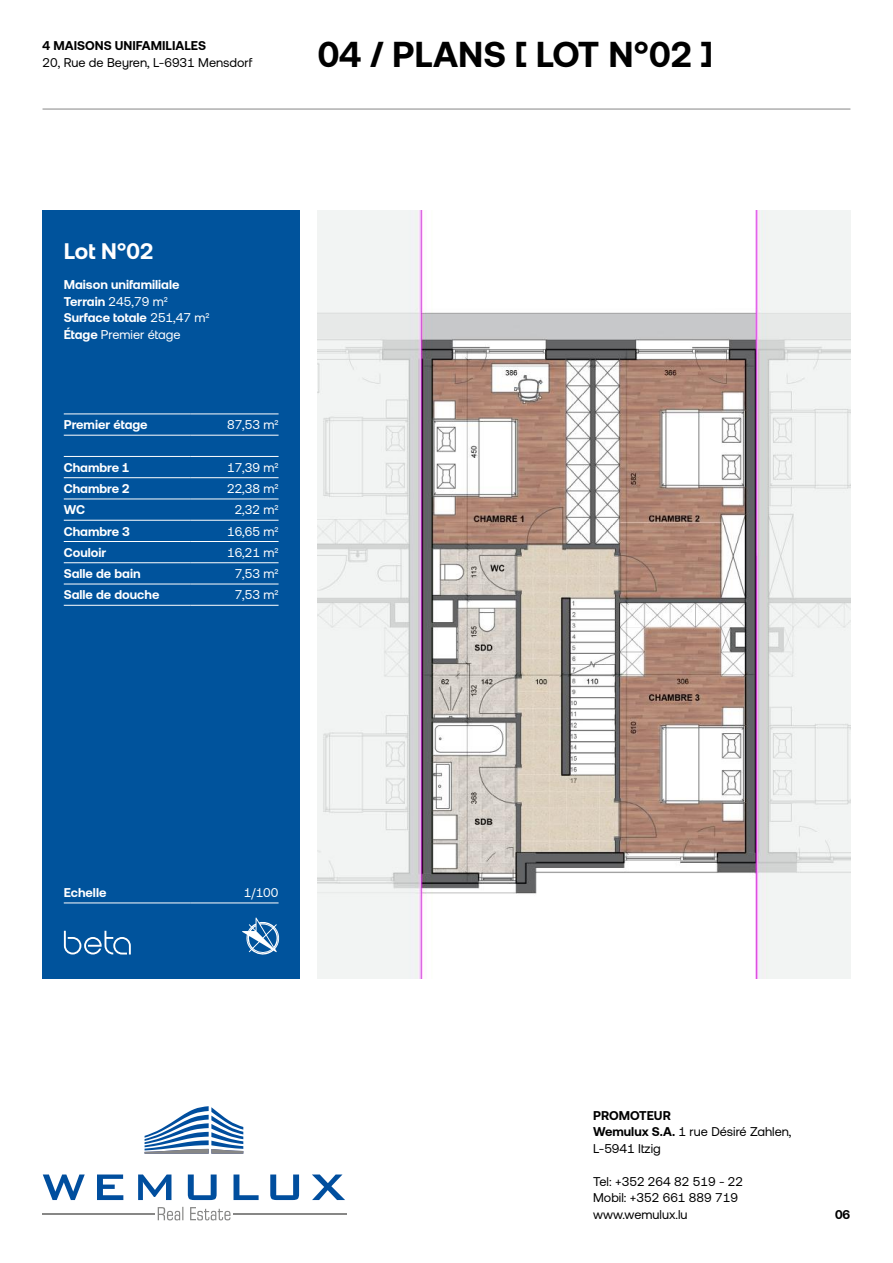
<style>
.page{position:relative;width:893px;height:1263px;background:#fff}
.page>*{position:absolute;margin:0;border:0;box-sizing:border-box;transform-origin:0 0}
.t1{font:700 36px "Aeonik";color:#000}
.t2{font:700 22.5px "Aeonik";color:#fff}
.t3{font:700 12.75px/16.5px "Aeonik";color:#fff}
.t4{font:12.75px/16.5px "Aeonik";color:#000}
.t5{font:12.75px "Aeonik";color:#fff}
.t6{font:700 12.75px "Aeonik";color:#000}
.s1{font-weight:400}
.s2{font-weight:700}
</style>
<div class="page">
<svg style="left:158px;top:1207px;width:72px;height:13px"></svg>
<svg style="left:43px;top:1174px;width:302px;height:26px"></svg>
<svg style="left:145px;top:1106px;width:98px;height:48px"></svg>
<hr style="left:43px;top:1214px;width:112px;height:1px;background:#878786">
<hr style="left:233px;top:1214px;width:113px;height:1px;background:#878786">
<div style="left:43px;top:211px;width:257px;height:768px;background:#00539c"></div>
<hr style="left:64px;top:413px;width:127px;height:1px;background:#fff">
<hr style="left:191px;top:413px;width:88px;height:1px;background:#fff">
<hr style="left:64px;top:435px;width:127px;height:1px;background:#fff">
<hr style="left:191px;top:435px;width:88px;height:1px;background:#fff">
<hr style="left:64px;top:456px;width:127px;height:1px;background:#fff">
<hr style="left:191px;top:456px;width:88px;height:1px;background:#fff">
<hr style="left:64px;top:477px;width:127px;height:1px;background:#fff">
<hr style="left:191px;top:477px;width:88px;height:1px;background:#fff">
<hr style="left:64px;top:499px;width:127px;height:1px;background:#fff">
<hr style="left:191px;top:499px;width:88px;height:1px;background:#fff">
<hr style="left:64px;top:520px;width:127px;height:1px;background:#fff">
<hr style="left:191px;top:520px;width:88px;height:1px;background:#fff">
<hr style="left:64px;top:541px;width:127px;height:1px;background:#fff">
<hr style="left:191px;top:541px;width:88px;height:1px;background:#fff">
<hr style="left:64px;top:562px;width:127px;height:1px;background:#fff">
<hr style="left:191px;top:562px;width:88px;height:1px;background:#fff">
<hr style="left:64px;top:584px;width:127px;height:1px;background:#fff">
<hr style="left:191px;top:584px;width:88px;height:1px;background:#fff">
<hr style="left:64px;top:605px;width:127px;height:1px;background:#fff">
<hr style="left:191px;top:605px;width:88px;height:1px;background:#fff">
<svg style="left:64px;top:931px;width:67px;height:23px"></svg>
<svg style="left:242px;top:917px;width:38px;height:38px"></svg>
<hr style="left:64px;top:902px;width:127px;height:1px;background:#fff">
<hr style="left:191px;top:902px;width:88px;height:1px;background:#fff">
<hr style="left:43px;top:109px;width:807px;height:1px;background:#878787">
<img style="left:318px;top:211px;width:532px;height:768px">
<p class="t6" style="left:43px;top:38px;width:165px">4 MAISONS UNIFAMILIALES</p>
<p class="t4" style="left:43px;top:54px;width:211px">20, Rue de Beyren, L-6931 Mensdorf</p>
<h1 class="t1" style="left:318px;top:33px;width:397px">04 / PLANS [ LOT N°02 ]</h1>
<h2 class="t2" style="left:64px;top:238px;width:91px">Lot N°02</h2>
<p class="t3" style="left:64px;top:276px;width:147px">Maison unifamiliale<br>Terrain <span class="s1">245,79 m2<br></span>Surface totale <span class="s1">251,47 m2<br></span>Étage <span class="s1">Premier étage</span></p>
<p class="t3" style="left:64px;top:416px;width:85px">Premier étage</p>
<p class="t5" style="left:227px;top:418px;width:53px">87,53 m2</p>
<p class="t3" style="left:64px;top:459px;width:67px">Chambre 1</p>
<p class="t5" style="left:227px;top:460px;width:53px">17,39 m2</p>
<p class="t3" style="left:64px;top:480px;width:67px">Chambre 2</p>
<p class="t5" style="left:227px;top:482px;width:53px">22,38 m2</p>
<p class="t3" style="left:64px;top:501px;width:23px">WC</p>
<p class="t5" style="left:235px;top:503px;width:45px">2,32 m2</p>
<p class="t3" style="left:64px;top:523px;width:68px">Chambre 3</p>
<p class="t5" style="left:227px;top:524px;width:53px">16,65 m2</p>
<p class="t3" style="left:64px;top:544px;width:44px">Couloir</p>
<p class="t5" style="left:227px;top:545px;width:53px">16,21 m2</p>
<p class="t3" style="left:64px;top:565px;width:78px">Salle de bain</p>
<p class="t5" style="left:235px;top:567px;width:45px">7,53 m2</p>
<p class="t3" style="left:64px;top:587px;width:97px">Salle de douche</p>
<p class="t5" style="left:235px;top:588px;width:45px">7,53 m2</p>
<p class="t3" style="left:64px;top:884px;width:44px">Echelle</p>
<p class="t5" style="left:244px;top:885px;width:36px">1/100</p>
<p class="t4" style="left:593px;top:1107px;width:200px"><span class="s2">PROMOTEUR<br>Wemulux S.A.</span> 1 rue Désiré Zahlen,<br>L-5941 Itzig</p>
<p class="t4" style="left:593px;top:1173px;width:152px">Tel: +352 264 82 519 - 22<br>Mobil: +352 661 889 719 www.wemulux.lu</p>
<p class="t6" style="left:835px;top:1207px;width:17px">06</p>
</div>
